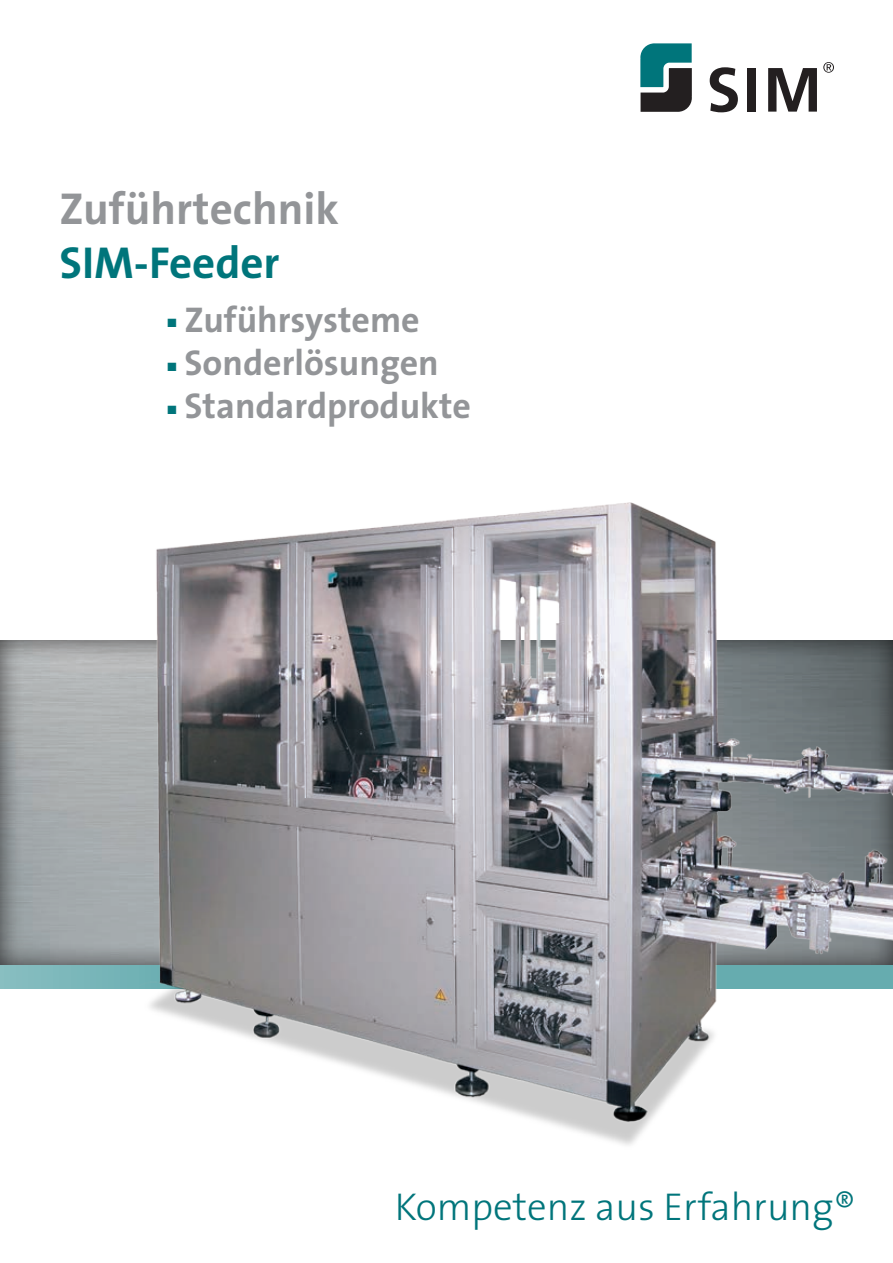
<style>
.page{position:relative;width:893px;height:1263px;background:#fff}
.page>*{position:absolute;margin:0;border:0;box-sizing:border-box;transform-origin:0 0}
.t1{font:700 45px "The Sans";color:#939598}
.t2{font:700 45px "The Sans";color:#00757b}
.t3{font:300 39px "The Sans";color:#00757b}
.t4{font:700 36px "The Sans";color:#939598}
.s1{color:#00757b}
</style>
<div class="page">
<div style="left:0;top:639px;width:893px;height:326px;background:#231f20;opacity:.75"></div>
<img style="left:106px;top:502px;width:787px;height:643px">
<svg style="left:710px;top:67px;width:28px;height:45px"></svg>
<div style="left:748px;top:68px;width:8px;height:44px;background:#231f20"></div>
<svg style="left:768px;top:68px;width:49px;height:44px"></svg>
<svg style="left:823px;top:62px;width:11px;height:11px"></svg>
<svg style="left:640px;top:43px;width:52px;height:69px;background:#366668"></svg>
<p class="t1" style="left:60px;top:171px;width:281px">Zuführtechnik</p>
<p class="t2" style="left:60px;top:225px;width:222px">SIM-Feeder</p>
<p class="t4" style="left:168px;top:290px;width:254px"><span class="s1">■</span> Zuführsysteme</p>
<p class="t4" style="left:168px;top:333px;width:273px"><span class="s1">■</span> Sonderlösungen</p>
<p class="t4" style="left:168px;top:376px;width:305px"><span class="s1">■</span> Standardprodukte</p>
<p class="t3" style="left:395px;top:1175px;width:462px">Kompetenz aus Erfahrung®</p>
</div>
